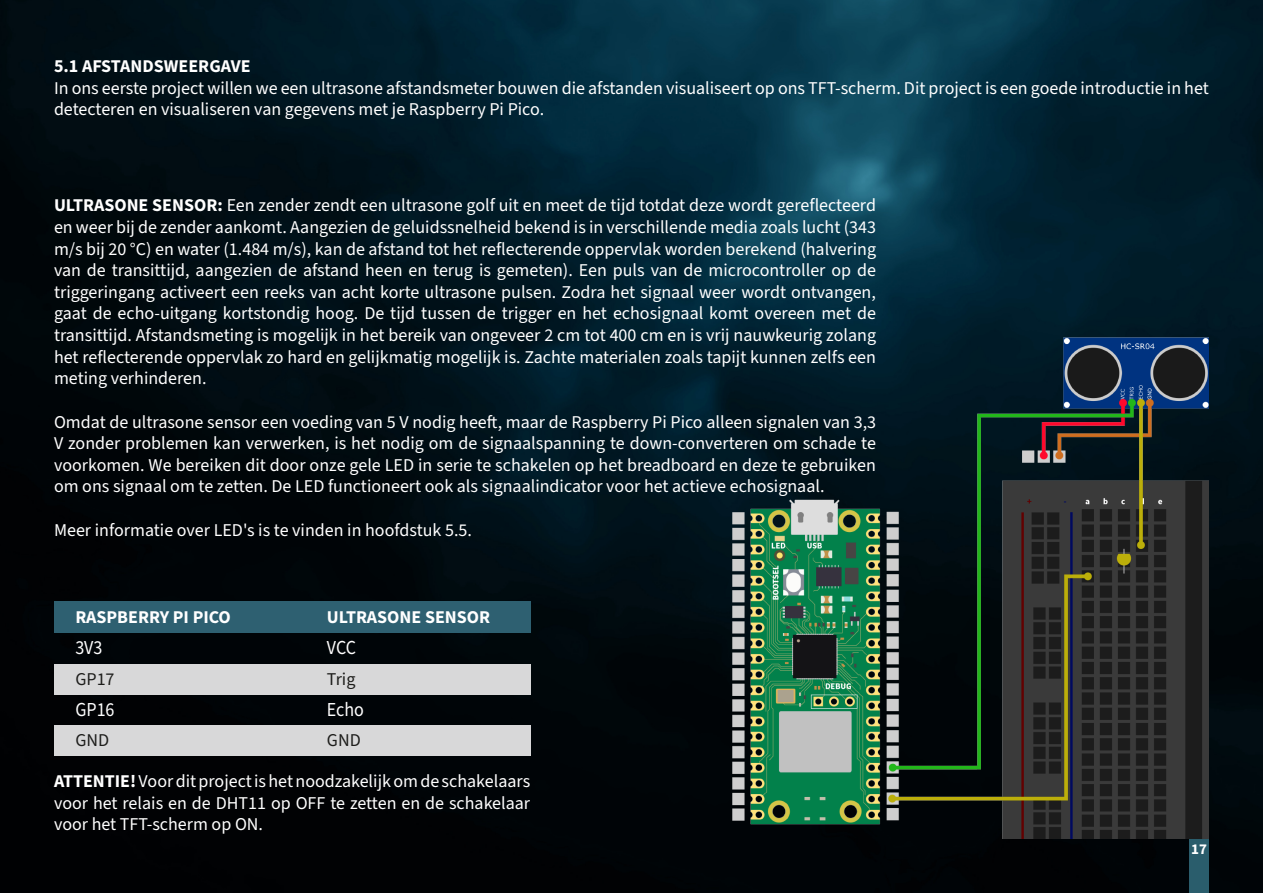
<style>
.page{position:relative;width:1263px;height:893px;background:#fff}
.page>*{position:absolute;margin:0;border:0;box-sizing:border-box;transform-origin:0 0}
.t1{font:19.8px "Source Sans 3";color:#fff;scale:.91 1}
.Default{font:18px/21.6px "Source Sans 3";color:#fff;text-align:justify}
.Default-2{font:700 18px "Source Sans 3";color:#fff}
.t2{font:18px "Source Sans 3";color:#1d1d1b}
.t3{font:700 15px "Source Sans 3";color:#fff}
.s1{font-weight:700}
</style>
<div class="page">
<img style="left:0;top:0;width:1263px;height:893px">
<div style="left:1189px;top:839px;width:20px;height:54px;background:#2a5d6c"></div>
<div style="left:54px;top:664px;width:476px;height:30px;background:#d8d8d9"></div>
<div style="left:54px;top:725px;width:476px;height:31px;background:#d8d8d9"></div>
<div style="left:54px;top:601px;width:476px;height:32px;background:#2e6071"></div>
<img style="left:733px;top:337px;width:476px;height:502px">
<p class="Default-2" style="left:54px;top:54px;width:198px">5.1 AFSTANDSWEERGAVE</p>
<p class="Default" style="left:54px;top:77px;width:1156px">In ons eerste project willen we een ultrasone afstandsmeter bouwen die afstanden visualiseert op ons TFT-scherm. Dit project is een goede introductie in het detecteren en visualiseren van gegevens met je Raspberry Pi Pico.</p>
<p class="Default" style="left:54px;top:195px;width:824px"><span class="s1">ULTRASONE SENSOR:</span> Een zender zendt een ultrasone golf uit en meet de tijd totdat deze wordt gereflecteerd en weer bij de zender aankomt. Aangezien de geluidssnelheid bekend is in verschillende media zoals lucht (343 m/s bij 20 °C) en water (1.484 m/s), kan de afstand tot het reflecterende oppervlak worden berekend (halvering van de transittijd, aangezien de afstand heen en terug is gemeten). Een puls van de microcontroller op de triggeringang activeert een reeks van acht korte ultrasone pulsen. Zodra het signaal weer wordt ontvangen, gaat de echo-uitgang kortstondig hoog. De tijd tussen de trigger en het echosignaal komt overeen met de transittijd. Afstandsmeting is mogelijk in het bereik van ongeveer 2 cm tot 400 cm en is vrij nauwkeurig zolang het reflecterende oppervlak zo hard en gelijkmatig mogelijk is. Zachte materialen zoals tapijt kunnen zelfs een meting verhinderen.</p>
<p class="Default" style="left:54px;top:411px;width:824px">Omdat de ultrasone sensor een voeding van 5 V nodig heeft, maar de Raspberry Pi Pico alleen signalen van 3,3<br>V zonder problemen kan verwerken, is het nodig om de signaalspanning te down-converteren om schade te voorkomen. We bereiken dit door onze gele LED in serie te schakelen op het breadboard en deze te gebruiken om ons signaal om te zetten. De LED functioneert ook als signaalindicator voor het actieve echosignaal.</p>
<p class="Default" style="left:54px;top:519px;width:419px">Meer informatie over LED's is te vinden in hoofdstuk 5.5.</p>
<p class="Default-2" style="left:75px;top:605px;width:157px">RASPBERRY PI PICO</p>
<p class="Default-2" style="left:327px;top:605px;width:165px">ULTRASONE SENSOR</p>
<p class="t1" style="left:75px;top:635px;width:31px">3V3</p>
<p class="t2" style="left:75px;top:668px;width:41px">GP17</p>
<p class="t1" style="left:75px;top:697px;width:45px">GP16</p>
<p class="t2" style="left:75px;top:729px;width:35px">GND</p>
<p class="t1" style="left:327px;top:635px;width:34px">VCC</p>
<p class="t2" style="left:327px;top:668px;width:30px">Trig</p>
<p class="t1" style="left:327px;top:697px;width:42px">Echo</p>
<p class="t2" style="left:327px;top:729px;width:35px">GND</p>
<p class="Default" style="left:54px;top:770px;width:478px"><span class="s1">ATTENTIE!</span> Voor dit project is het noodzakelijk om de schakelaars voor het relais en de DHT11 op OFF te zetten en de schakelaar voor het TFT-scherm op ON.</p>
<p class="t3" style="left:1191px;top:839px;width:17px">17</p>
</div>
